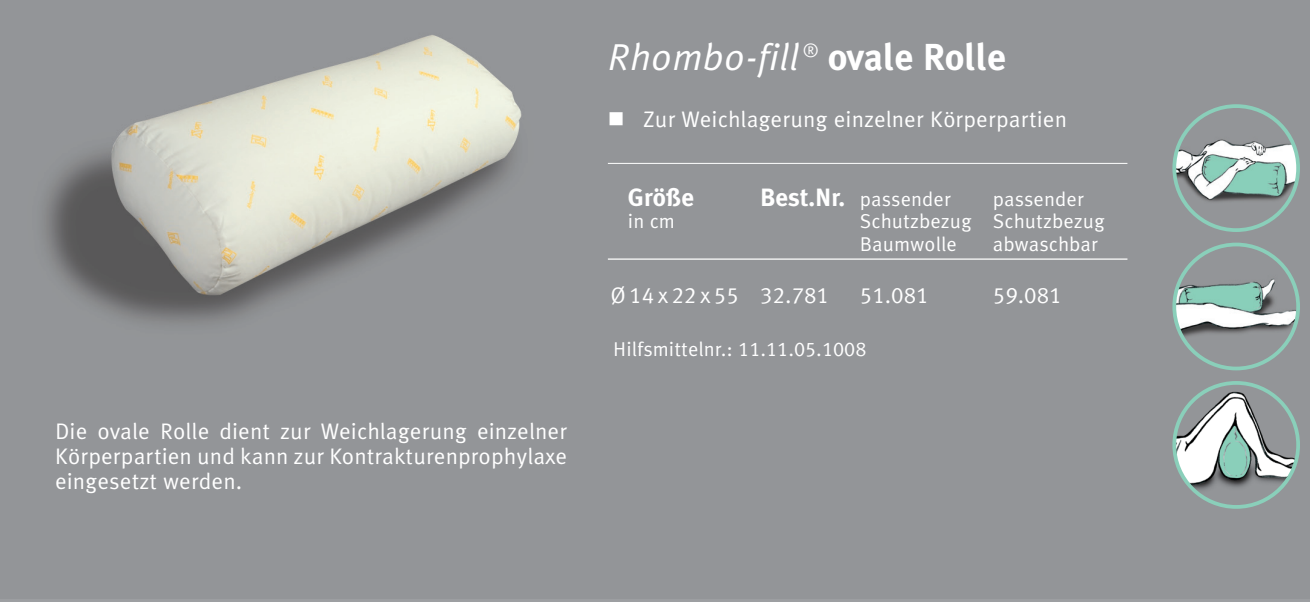
<style>
.page{position:relative;width:1310px;height:602px;background:#fff}
.page>*{position:absolute;margin:0;border:0;box-sizing:border-box;transform-origin:0 0}
.t1{font:italic 37.5px "Meta Korrespondenz";color:#fff}
.t2{font:700 25px "Meta Korrespondenz";color:#fff}
.t3{font:22.5px/25px "Meta Korrespondenz";color:#fff;text-align:justify}
.t4{font:20px/22.5px "Meta Korrespondenz";color:#fff}
.s1{font-weight:700;font-style:normal}
.s2{font-weight:700;font-size:25px}
</style>
<div class="page">
<img style="left:0;top:1px;width:1310px;height:597px">
<hr style="left:608px;top:163px;width:519px;height:1px;background:#fff">
<hr style="left:608px;top:258px;width:519px;height:1px;background:#fff">
<hr style="left:0;top:0;width:1310px;height:1px;background:#9d9fa2">
<hr style="left:0;top:598px;width:1310px;height:3px;background:#9d9fa2">
<img style="left:1174px;top:106px;width:124px;height:124px;border-radius:62px">
<div style="left:1172px;top:104px;width:128px;height:128px;border:4px solid #8acfba;border-radius:50%"></div>
<img style="left:1174px;top:244px;width:124px;height:124px;border-radius:62px">
<div style="left:1172px;top:242px;width:128px;height:128px;border:4px solid #8acfba;border-radius:50%"></div>
<img style="left:1174px;top:382px;width:124px;height:124px;border-radius:62px">
<div style="left:1172px;top:380px;width:128px;height:128px;border:4px solid #8acfba;border-radius:50%"></div>
<svg style="left:625px;top:127px;width:22px;height:1px"></svg>
<p class="t3" style="left:55px;top:417px;width:514px">Die ovale Rolle dient zur Weichlagerung einzelner Körperpartien und kann zur Kontrakturenprophylaxe eingesetzt werden.</p>
<h1 class="t1" style="left:608px;top:35px;width:400px">Rhombo-fill <sup>®</sup> <span class="s1">ovale Rolle</span></h1>
<p class="t3" style="left:608px;top:106px;width:461px">■ Zur Weichlagerung einzelner Körperpartien</p>
<p class="t2" style="left:628px;top:182px;width:68px">Größe</p>
<p class="t4" style="left:760px;top:187px;width:192px"><span class="s2">Best.Nr.</span> passender</p>
<p class="t4" style="left:993px;top:187px;width:93px">passender</p>
<p class="t4" style="left:628px;top:209px;width:49px">in cm</p>
<p class="t4" style="left:860px;top:209px;width:247px">Schutzbezug Schutzbezug<br>Baumwolle</p>
<p class="t4" style="left:993px;top:232px;width:107px">abwaschbar</p>
<p class="t3" style="left:610px;top:282px;width:220px">Ø14x 22x 55 32.781</p>
<p class="t3" style="left:860px;top:282px;width:70px">51.081</p>
<p class="t3" style="left:993px;top:282px;width:70px">59.081</p>
<p class="t4" style="left:613px;top:337px;width:255px">Hilfsmittelnr.: 11.11.05.1008</p>
</div>
